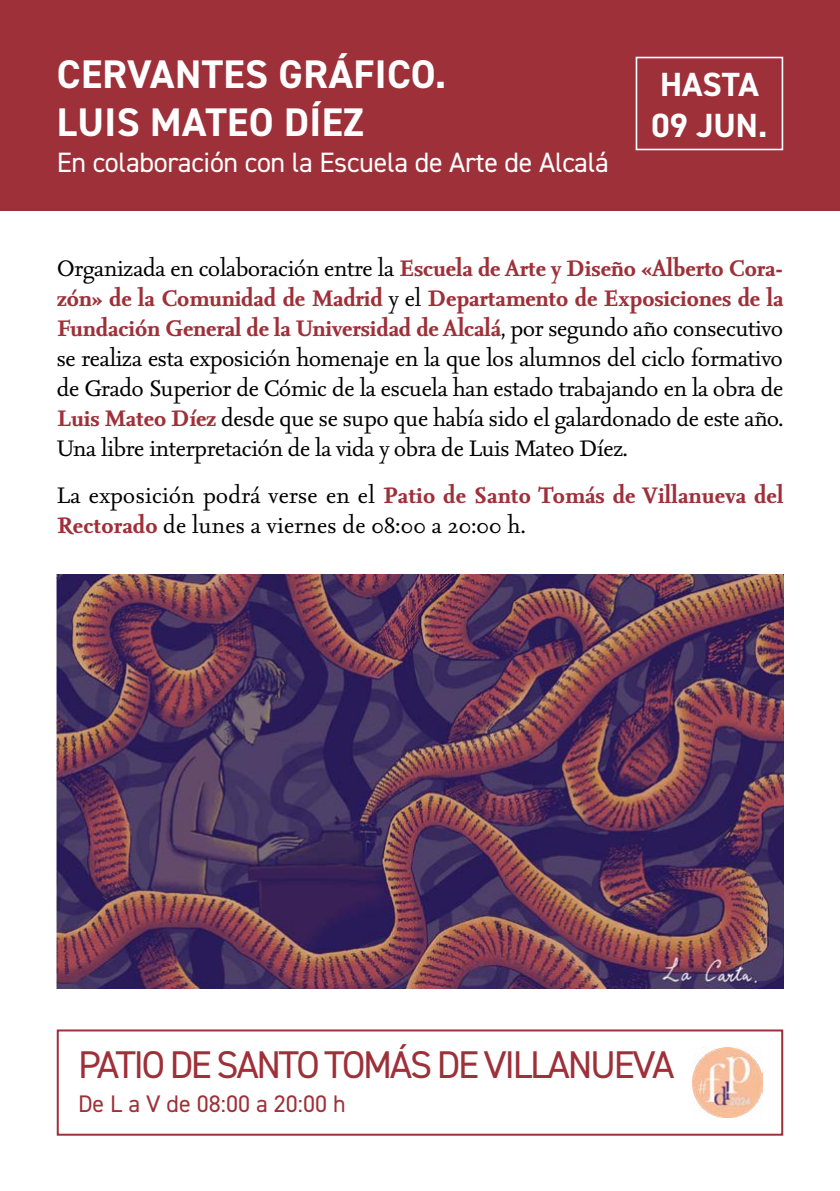
<style>
.page{position:relative;width:840px;height:1191px;background:#fff}
.page>*{position:absolute;margin:0;border:0;box-sizing:border-box;transform-origin:0 0}
.t1{font:700 40px/48px "DIN2014";letter-spacing:.01em;color:#fff}
.t2{font:38.8px "DIN2014";letter-spacing:-.06em;color:#9e3039}
.t3{font:700 33.6px/40.4px "DIN2014";color:#fff}
.t4{font:28px "DIN2014";letter-spacing:-.01em;color:#fff}
.t5{font:27px/30px "Seria Pro";letter-spacing:-.01em;color:#000;text-align:justify}
.t6{font:27px/30px "Seria Pro";letter-spacing:.01em;color:#000}
.t7{font:24px "DIN2014";color:#9e3039}
.s1{font-weight:700;color:#9e3039}
</style>
<div class="page">
<div style="left:0;top:0;width:839px;height:211px;background:#9e3039"></div>
<div style="left:57px;top:1029px;width:725px;height:106px;border:2px solid #9e3039"></div>
<div style="left:635px;top:57px;width:147px;height:93px;border:2px solid #fff"></div>
<img style="left:692px;top:1047px;width:69px;height:70px">
<img style="left:57px;top:574px;width:725px;height:414px">
<h1 class="t1" style="left:57px;top:50px;width:390px">CERVANTES GRÁFICO.<br>LUIS MATEO DÍEZ</h1>
<p class="t4" style="left:57px;top:145px;width:553px">En colaboración con la Escuela de Arte de Alcalá</p>
<p class="t3" style="left:651px;top:64px;width:117px">HASTA<br>09 JUN.</p>
<p class="t5" style="left:57px;top:253px;width:727px">Organizada en colaboración entre la <span class="s1">Escuela de Arte y Diseño «Alberto Cora&shy;zón» de la Comunidad de Madrid</span> y el <span class="s1">Departamento de Exposiciones de la Fundación General de la Universidad de Alcalá</span>, por segundo año consecutivo se realiza esta exposición homenaje en la que los alumnos del ciclo formativo de Grado Superior de Cómic de la escuela han estado trabajando en la obra de <span class="s1">Luis Mateo Díez</span> desde que se supo que había sido el galardonado de este año.<br>Una libre interpretación de la vida y obra de Luis Mateo Díez.</p>
<p class="t6" style="left:57px;top:479px;width:727px">La exposición podrá verse en el <span class="s1">Patio de Santo Tomás de Villanueva del<br>Rectorado</span> de lunes a viernes de 08:00 a 20:00 h.</p>
<h2 class="t2" style="left:78px;top:1040px;width:597px">PATIO DE SANTO TOMÁS DE VILLANUEVA</h2>
<p class="t7" style="left:78px;top:1089px;width:269px">De L a V de 08:00 a 20:00 h</p>
</div>
